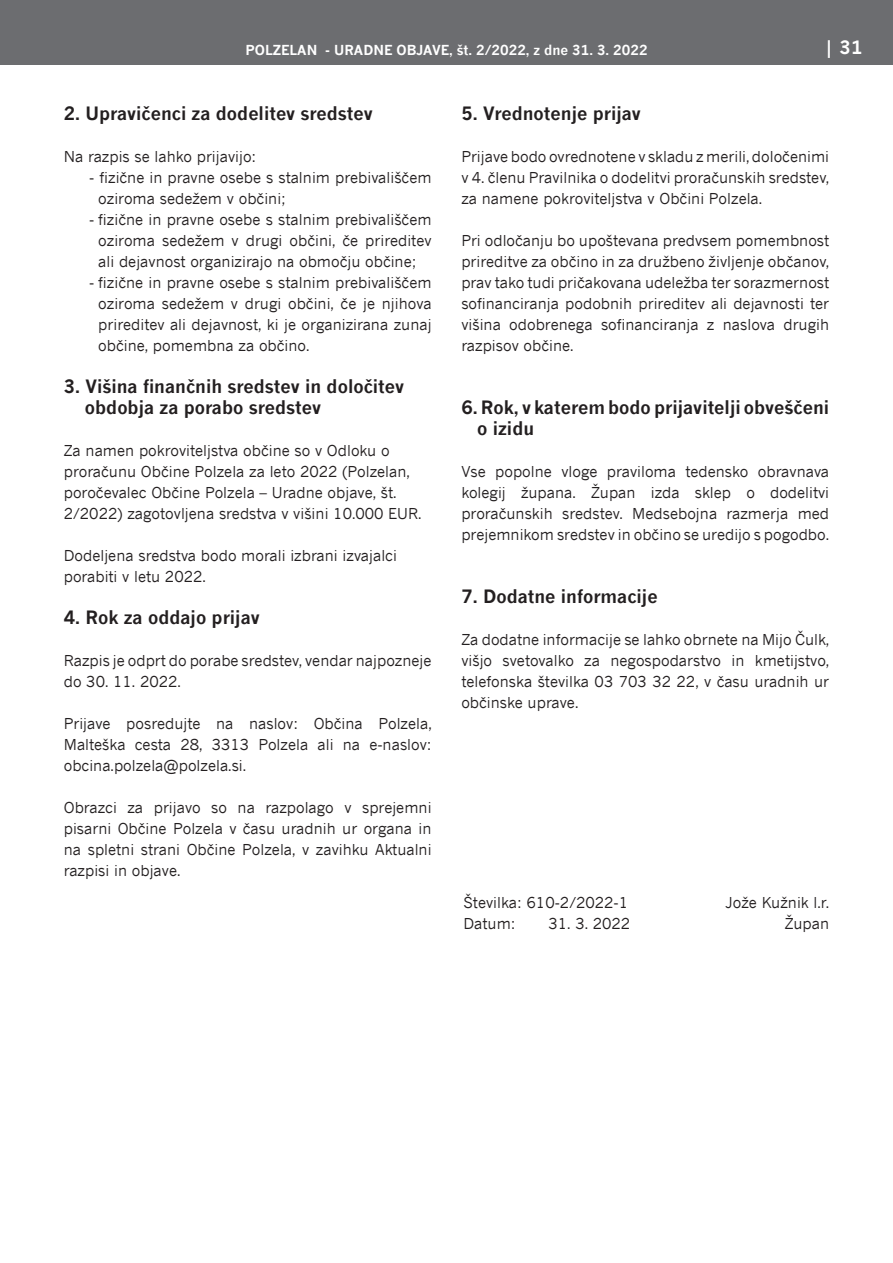
<style>
.page{position:relative;width:893px;height:1263px;background:#fff}
.page>*{position:absolute;margin:0;border:0;box-sizing:border-box;transform-origin:0 0}
.t1{font:700 18px/21px "News Gothic";color:#231f20}
.t2{font:700 18px "News Gothic";color:#fff}
.t3{font:15px/21px "News Gothic";color:#231f20;text-align:justify}
.t4{font:700 13.5px "News Gothic";color:#fff}
</style>
<div class="page">
<div style="left:0;top:0;width:893px;height:64px;background:#6c6d70"></div>
<p class="t4" style="left:245px;top:39px;width:404px">POLZELAN - URADNE OBJAVE, št. 2/2022, z dne 31. 3. 2022</p>
<p class="t2" style="left:824px;top:33px;width:40px">| 31</p>
<p class="t1" style="left:64px;top:102px;width:311px">2. Upravičenci za dodelitev sredstev</p>
<p class="t3" style="left:64px;top:145px;width:194px">Na razpis se lahko prijavijo:</p>
<p class="t3" style="left:98px;top:166px;width:335px;text-indent:-9px">- fizične in pravne osebe s stalnim prebivališčem oziroma sedežem v občini;</p>
<p class="t3" style="left:89px;top:208px;width:344px;text-align:center">- fizične in pravne osebe s stalnim prebivališčem oziroma sedežem v drugi občini, če prireditev ali dejavnost organizirajo na območju občine;</p>
<p class="t3" style="left:98px;top:271px;width:335px;text-indent:-9px">- fizične in pravne osebe s stalnim prebivališčem oziroma sedežem v drugi občini, če je njihova prireditev ali dejavnost, ki je organizirana zunaj občine, pomembna za občino.</p>
<p class="t1" style="left:85px;top:375px;width:321px;text-indent:-21px">3. Višina finančnih sredstev in določitev obdobja za porabo sredstev</p>
<p class="t3" style="left:64px;top:439px;width:359px;text-align:left">Za namen pokroviteljstva občine so v Odloku o proračunu Občine Polzela za leto 2022 (Polzelan, poročevalec Občine Polzela – Uradne objave, št.<br>2/2022) zagotovljena sredstva v višini 10.000 EUR.</p>
<p class="t3" style="left:64px;top:544px;width:335px">Dodeljena sredstva bodo morali izbrani izvajalci porabiti v letu 2022.</p>
<p class="t1" style="left:64px;top:606px;width:198px">4. Rok za oddajo prijav</p>
<p class="t3" style="left:64px;top:649px;width:369px">Razpis je odprt do porabe sredstev, vendar najpozneje do 30. 11. 2022.</p>
<p class="t3" style="left:64px;top:712px;width:369px">Prijave posredujte na naslov: Občina Polzela, Malteška cesta 28, 3313 Polzela ali na e-naslov: obcina.polzela@polzela.si.</p>
<p class="t3" style="left:64px;top:796px;width:369px">Obrazci za prijavo so na razpolago v sprejemni pisarni Občine Polzela v času uradnih ur organa in na spletni strani Občine Polzela, v zavihku Aktualni razpisi in objave.</p>
<p class="t1" style="left:461px;top:102px;width:181px">5. Vrednotenje prijav</p>
<p class="t3" style="left:461px;top:145px;width:369px">Prijave bodo ovrednotene v skladu z merili, določenimi v 4. členu Pravilnika o dodelitvi proračunskih sredstev, za namene pokroviteljstva v Občini Polzela.</p>
<p class="t3" style="left:461px;top:229px;width:369px">Pri odločanju bo upoštevana predvsem pomembnost prireditve za občino in za družbeno življenje občanov, prav tako tudi pričakovana udeležba ter sorazmernost sofinanciranja podobnih prireditev ali dejavnosti ter višina odobrenega sofinanciranja z naslova drugih razpisov občine.</p>
<p class="t1" style="left:477px;top:396px;width:353px;text-indent:-16px">6. Rok, v katerem bodo prijavitelji obveščeni o izidu</p>
<p class="t3" style="left:461px;top:460px;width:369px">Vse popolne vloge praviloma tedensko obravnava kolegij župana. Župan izda sklep o dodelitvi proračunskih sredstev. Medsebojna razmerja med prejemnikom sredstev in občino se uredijo s pogodbo.</p>
<p class="t1" style="left:461px;top:585px;width:198px">7. Dodatne informacije</p>
<p class="t3" style="left:461px;top:628px;width:369px">Za dodatne informacije se lahko obrnete na Mijo Čulk, višjo svetovalko za negospodarstvo in kmetijstvo, telefonska številka 03 703 32 22, v času uradnih ur občinske uprave.</p>
<p class="t3" style="left:463px;top:891px;width:166px">Številka: 610-2/2022-1<br>Datum:</p>
<p class="t3" style="left:548px;top:912px;width:83px">31. 3. 2022</p>
<p class="t3" style="left:726px;top:891px;width:105px;text-align:right">Jože Kužnik l.r.<br>Župan</p>
</div>
